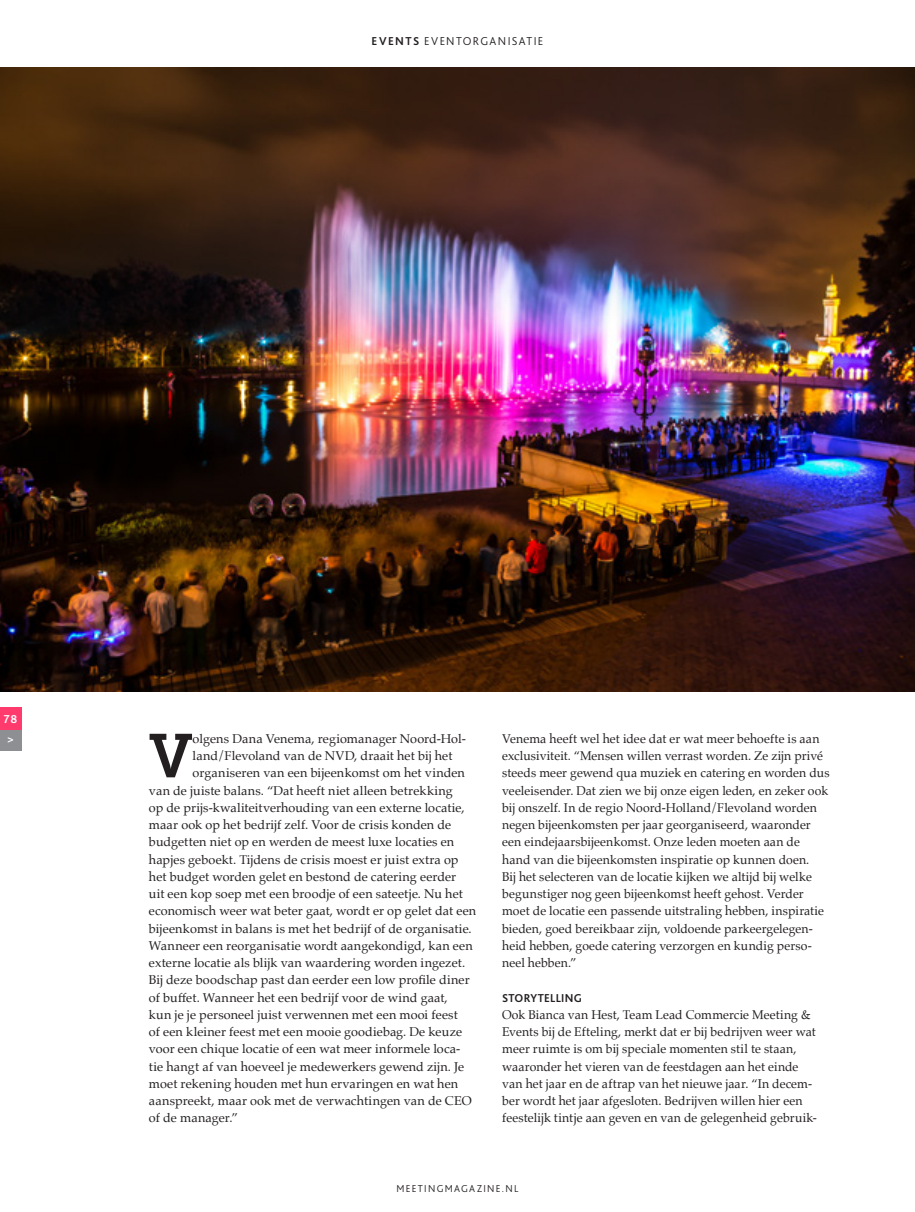
<style>
.page{position:relative;width:915px;height:1212px;background:#fff}
.page>*{position:absolute;margin:0;border:0;box-sizing:border-box;transform-origin:0 0}
.platte_tekst_ini{font:61.35px "Museo Slab 700";color:#231f20}
.platte_tekst_ini-2{font:12.75px "Palatino";letter-spacing:.005em;color:#231f20}
.platte_tekst{font:12.75px/17.2px "Palatino";letter-spacing:.005em;color:#231f20;scale:.96 1}
.kop_alinea{font:300 12px "Bliss 2";letter-spacing:.12em;color:#231f20}
.kop_alinea-2{font:700 12px "Bliss 2";letter-spacing:.02em;color:#231f20;scale:.96 1}
.kop_alinea-3{font:700 12px "Bliss 2";color:#fff}
.kop_alinea-4{font:300 10.5px "Bliss 2";letter-spacing:.125em;color:#231f20}
.s1{font-weight:700}
</style>
<div class="page">
<div style="left:0;top:728px;width:21px;height:22px;background:#8d8f92"></div>
<div style="left:0;top:707px;width:21px;height:22px;background:#ff3b6d"></div>
<img style="left:0;top:68px;width:914px;height:623px">
<p class="kop_alinea" style="left:371px;top:33px;width:173px"><span class="s1">EVENTS</span> EVENTORGANISATIE</p>
<p class="kop_alinea-3" style="left:4px;top:711px;width:15px">78</p>
<p class="kop_alinea-3" style="left:7px;top:732px;width:8px">&gt;</p>
<p class="platte_tekst_ini" style="left:149px;top:721px;width:45px">V</p>
<p class="platte_tekst_ini-2" style="left:192px;top:728px;width:275px">olgens Dana Venema, regiomanager Noord-Hol-</p>
<p class="platte_tekst_ini-2" style="left:192px;top:745px;width:261px">land/Flevoland van de NVD, draait het bij het</p>
<p class="platte_tekst_ini-2" style="left:192px;top:762px;width:274px">organiseren van een bijeenkomst om het vinden</p>
<p class="platte_tekst_ini-2" style="left:149px;top:780px;width:305px">van de juiste balans. “Dat heeft niet alleen betrekking</p>
<p class="platte_tekst_ini-2" style="left:149px;top:797px;width:317px">op de prijs-kwaliteitverhouding van een externe locatie,</p>
<p class="platte_tekst_ini-2" style="left:149px;top:814px;width:303px">maar ook op het bedrijf zelf. Voor de crisis konden de</p>
<p class="platte_tekst_ini-2" style="left:149px;top:831px;width:307px">budgetten niet op en werden de meest luxe locaties en</p>
<p class="platte_tekst_ini-2" style="left:149px;top:849px;width:311px">hapjes geboekt. Tijdens de crisis moest er juist extra op</p>
<p class="platte_tekst_ini-2" style="left:149px;top:866px;width:309px">het budget worden gelet en bestond de catering eerder</p>
<p class="platte_tekst_ini-2" style="left:149px;top:883px;width:315px">uit een kop soep met een broodje of een sateetje. Nu het</p>
<p class="platte_tekst_ini-2" style="left:149px;top:900px;width:329px">economisch weer wat beter gaat, wordt er op gelet dat een</p>
<p class="platte_tekst_ini-2" style="left:149px;top:918px;width:324px">bijeenkomst in balans is met het bedrijf of de organisatie.</p>
<p class="platte_tekst_ini-2" style="left:149px;top:935px;width:325px">Wanneer een reorganisatie wordt aangekondigd, kan een</p>
<p class="platte_tekst_ini-2" style="left:149px;top:952px;width:318px">externe locatie als blijk van waardering worden ingezet.</p>
<p class="platte_tekst_ini-2" style="left:149px;top:969px;width:322px">Bij deze boodschap past dan eerder een low profile diner</p>
<p class="platte_tekst_ini-2" style="left:149px;top:987px;width:300px">of buffet. Wanneer het een bedrijf voor de wind gaat,</p>
<p class="platte_tekst_ini-2" style="left:149px;top:1004px;width:310px">kun je je personeel juist verwennen met een mooi feest</p>
<p class="platte_tekst_ini-2" style="left:149px;top:1021px;width:315px">of een kleiner feest met een mooie goodiebag. De keuze</p>
<p class="platte_tekst_ini-2" style="left:149px;top:1038px;width:313px">voor een chique locatie of een wat meer informele loca-</p>
<p class="platte_tekst_ini-2" style="left:149px;top:1056px;width:316px">tie hangt af van hoeveel je medewerkers gewend zijn. Je</p>
<p class="platte_tekst_ini-2" style="left:149px;top:1073px;width:311px">moet rekening houden met hun ervaringen en wat hen</p>
<p class="platte_tekst_ini-2" style="left:149px;top:1090px;width:324px">aanspreekt, maar ook met de verwachtingen van de CEO</p>
<p class="platte_tekst_ini-2" style="left:149px;top:1107px;width:91px">of de manager.”</p>
<p class="platte_tekst" style="left:502px;top:730px;width:342px">Venema heeft wel het idee dat er wat meer behoefte is aan exclusiviteit. “Mensen willen verrast worden. Ze zijn privé steeds meer gewend qua muziek en catering en worden dus veeleisender. Dat zien we bij onze eigen leden, en zeker ook bij onszelf. In de regio Noord-Holland/Flevoland worden negen bijeenkomsten per jaar georganiseerd, waaronder een eindejaarsbijeenkomst. Onze leden moeten aan de hand van die bijeenkomsten inspiratie op kunnen doen.<br>Bij het selecteren van de locatie kijken we altijd bij welke begunstiger nog geen bijeenkomst heeft gehost. Verder moet de locatie een passende uitstraling hebben, inspiratie bieden, goed bereikbaar zijn, voldoende parkeergelegen&shy;heid hebben, goede catering verzorgen en kundig perso&shy;neel hebben.”</p>
<p class="kop_alinea-2" style="left:502px;top:990px;width:84px">STORYTELLING</p>
<p class="platte_tekst" style="left:502px;top:1006px;width:329px">Ook Bianca van Hest, Team Lead Commercie Meeting &amp; Events bij de Efteling, merkt dat er bij bedrijven weer wat meer ruimte is om bij speciale momenten stil te staan, waaronder het vieren van de feestdagen aan het einde van het jaar en de aftrap van het nieuwe jaar. “In decem&shy;ber wordt het jaar afgesloten. Bedrijven willen hier een feestelijk tintje aan geven en van de gelegenheid gebruik-</p>
<p class="kop_alinea-4" style="left:396px;top:1182px;width:123px">MEETINGMAGAZINE.NL</p>
</div>
